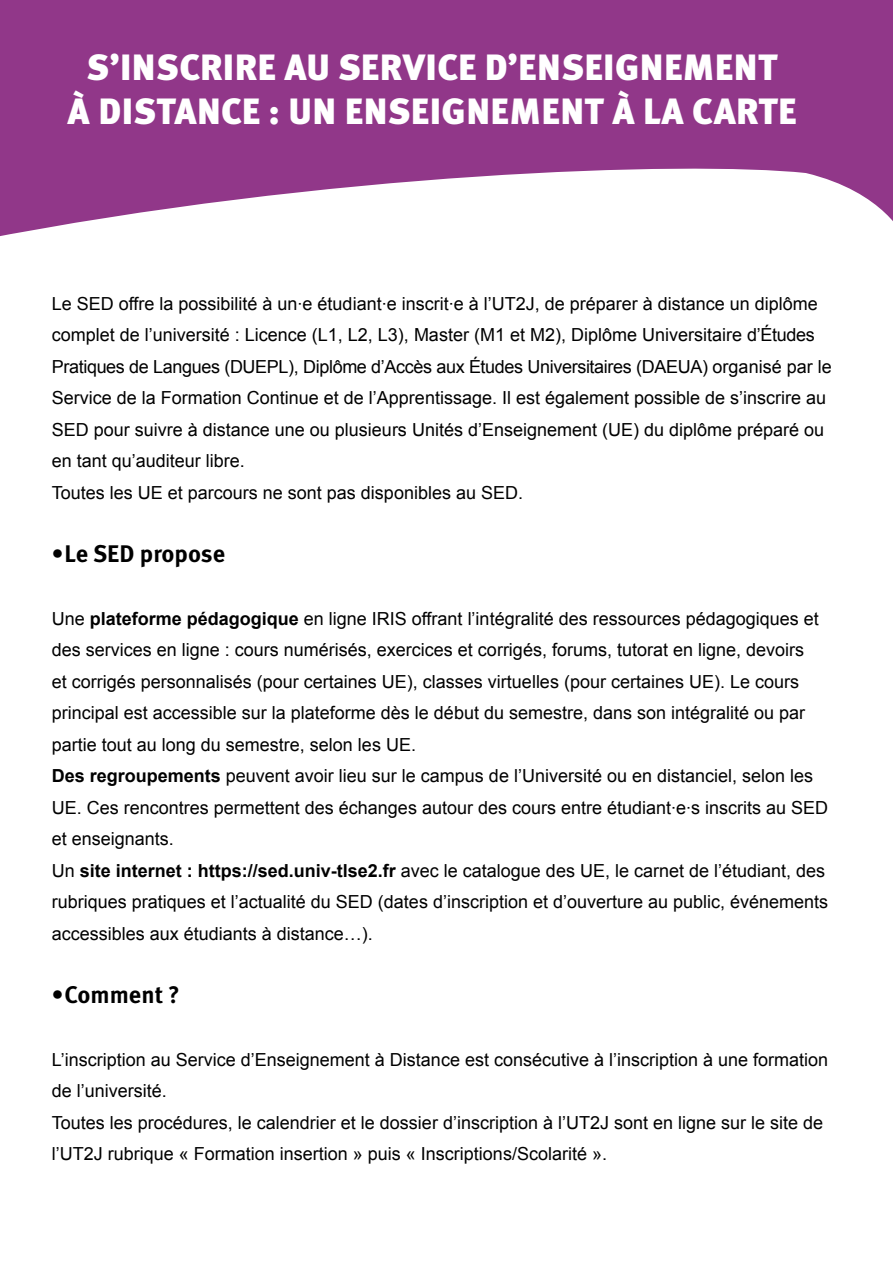
<style>
.page{position:relative;width:893px;height:1263px;background:#fff}
.page>*{position:absolute;margin:0;border:0;box-sizing:border-box;transform-origin:0 0}
.t1{font:900 36.6px/44px "Meta Pro";letter-spacing:.01em;color:#fff;text-align:center}
.t2{font:700 24px "Meta Pro";color:#000}
.t3{font:18px/31.5px "Arial";color:#000}
.s1{font-weight:700}
</style>
<div class="page">
<svg style="left:0;top:0;width:893px;height:236px;fill:#913789"></svg>
<h1 class="t1" style="left:68px;top:43px;width:730px">S’INSCRIRE AU SERVICE D’ENSEIGNEMENT<br>À DISTANCE : UN ENSEIGNEMENT À LA CARTE</h1>
<p class="t3" style="left:52px;top:288px;width:781px">Le SED offre la possibilité à un·e étudiant·e inscrit·e à l’UT2J, de préparer à distance un diplôme complet de l’université : Licence (L1, L2, L3), Master (M1 et M2), Diplôme Universitaire d’Études Pratiques de Langues (DUEPL), Diplôme d’Accès aux Études Universitaires (DAEUA) organisé par le Service de la Formation Continue et de l’Apprentissage. Il est également possible de s’inscrire au SED pour suivre à distance une ou plusieurs Unités d’Enseignement (UE) du diplôme préparé ou en tant qu’auditeur libre.<br>Toutes les UE et parcours ne sont pas disponibles au SED.</p>
<h2 class="t2" style="left:52px;top:535px;width:175px">•Le SED propose</h2>
<p class="t3" style="left:52px;top:603px;width:778px">Une <span class="s1">plateforme pédagogique</span> en ligne IRIS offrant l’intégralité des ressources pédagogiques et des services en ligne : cours numérisés, exercices et corrigés, forums, tutorat en ligne, devoirs<br>et corrigés personnalisés (pour certaines UE), classes virtuelles (pour certaines UE). Le cours principal est accessible sur la plateforme dès le début du semestre, dans son intégralité ou par partie tout au long du semestre, selon les UE.<br><span class="s1">Des regroupements</span> peuvent avoir lieu sur le campus de l’Université ou en distanciel, selon les UE. Ces rencontres permettent des échanges autour des cours entre étudiant·e·s inscrits au SED et enseignants.<br>Un <span class="s1">site internet : https://sed.univ-tlse2.fr</span> avec le catalogue des UE, le carnet de l’étudiant, des rubriques pratiques et l’actualité du SED (dates d’inscription et d’ouverture au public, événements accessibles aux étudiants à distance…).</p>
<h2 class="t2" style="left:52px;top:976px;width:130px">•Comment ?</h2>
<p class="t3" style="left:52px;top:1044px;width:778px">L’inscription au Service d’Enseignement à Distance est consécutive à l’inscription à une formation de l’université.<br>Toutes les procédures, le calendrier et le dossier d’inscription à l’UT2J sont en ligne sur le site de l’UT2J rubrique « Formation insertion » puis « Inscriptions/Scolarité ».</p>
</div>
